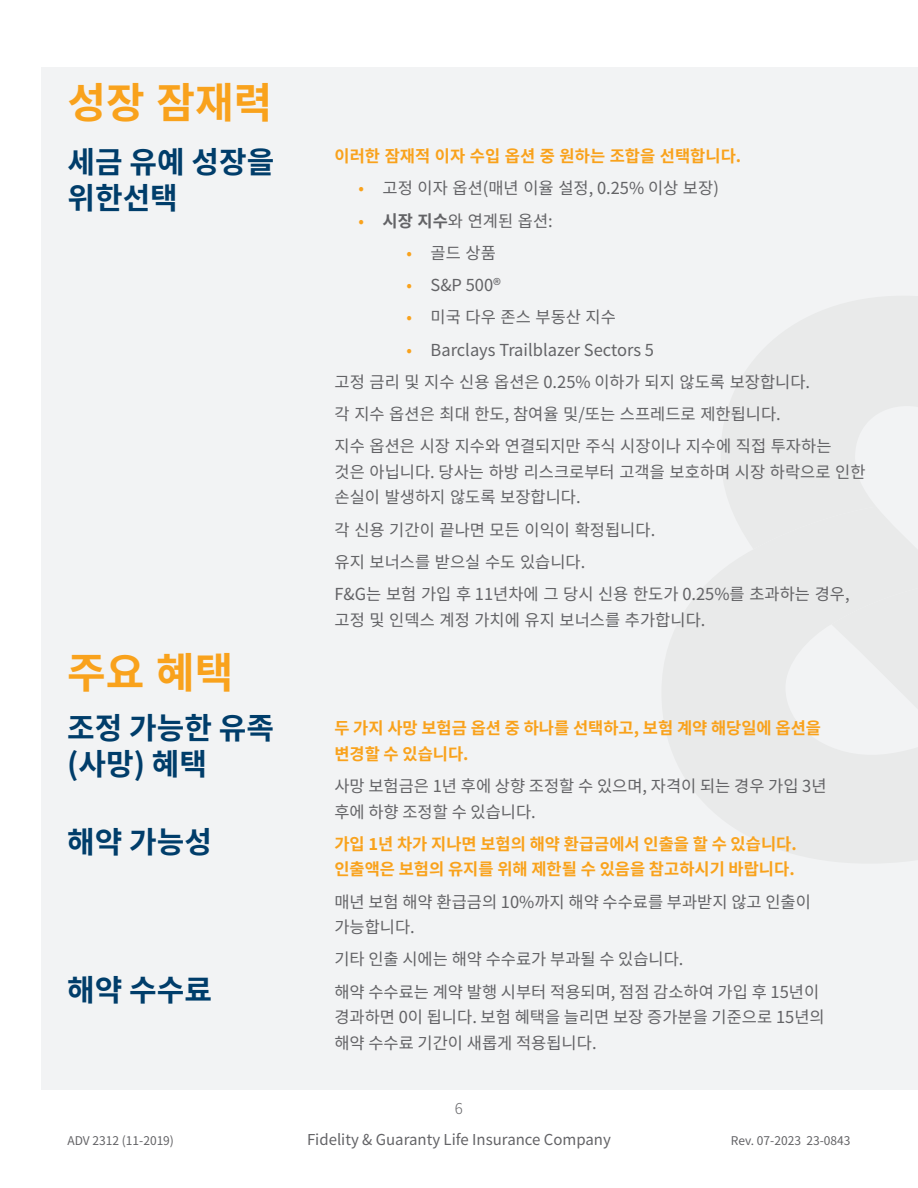
<style>
.page{position:relative;width:918px;height:1188px;background:#fff}
.page>*{position:absolute;margin:0;border:0;box-sizing:border-box;transform-origin:0 0}
.t1{font:700 42px "Noto Sans CJ Kkr";color:#f9a21c}
.t2{font:700 30px/36px "Noto Sans CJ Kkr";color:#003d6a}
.t3{font:16.5px/32.2px "Noto Sans CJ Kkr";color:#636366}
.t4{font:700 16.5px/25.5px "Noto Sans CJ Kkr";color:#f9a21c}
.t5{font:15px "Noto Sans CJ Kkr";color:#636366}
.t6{font:300 15px "Noto Sans CJ Kkr";color:#636366}
.t7{font:12px "Noto Sans CJ Kkr";color:#636366}
.s1{color:#f9a21c}
.s2{font-weight:700}
</style>
<div class="page">
<div style="left:41px;top:68px;width:877px;height:1022px;background:#f2f3f4"></div>
<h1 class="t1" style="left:68px;top:79px;width:206px">성장 잠재력</h1>
<h2 class="t2" style="left:68px;top:145px;width:208px">세금 유예 성장을 위한선택</h2>
<h1 class="t1" style="left:67px;top:649px;width:168px">주요 혜택</h1>
<h2 class="t2" style="left:67px;top:711px;width:208px">조정 가능한 유족 (사망) 혜택</h2>
<h2 class="t2" style="left:67px;top:824px;width:146px">해약 가능성</h2>
<h2 class="t2" style="left:67px;top:972px;width:146px">해약 수수료</h2>
<p class="t4" style="left:335px;top:144px;width:408px">이러한 잠재적 이자 수입 옵션 중 원하는 조합을 선택합니다.</p>
<p class="t3" style="left:359px;top:173px;width:362px"><span class="s1">•</span> 고정 이자 옵션(매년 이율 설정, 0.25% 이상 보장)</p>
<p class="t3" style="left:359px;top:205px;width:196px"><span class="s1">•</span> <span class="s2">시장 지수</span>와 연계된 옵션:</p>
<p class="t3" style="left:407px;top:237px;width:91px"><span class="s1">•</span> 골드 상품</p>
<p class="t3" style="left:407px;top:269px;width:96px"><span class="s1">•</span> S&amp;P 500®</p>
<p class="t3" style="left:407px;top:302px;width:211px"><span class="s1">•</span> 미국 다우 존스 부동산 지수</p>
<p class="t3" style="left:335px;top:334px;width:498px;text-indent:72px"><span class="s1">•</span> Barclays Trailblazer Sectors 5<br>고정 금리 및 지수 신용 옵션은 0.25% 이하가 되지 않도록 보장합니다.<br>각 지수 옵션은 최대 한도, 참여율 및/또는 스프레드로 제한됩니다.<br>지수 옵션은 시장 지수와 연결되지만 주식 시장이나 지수에 직접 투자하는</p>
<p class="t3" style="left:335px;top:460px;width:533px;line-height:25.5px">것은 아닙니다. 당사는 하방 리스크로부터 고객을 보호하며 시장 하락으로 인한 손실이 발생하지 않도록 보장합니다.</p>
<p class="t3" style="left:335px;top:514px;width:517px">각 신용 기간이 끝나면 모든 이익이 확정됩니다.<br>유지 보너스를 받으실 수도 있습니다.<br>F&amp;G는 보험 가입 후 11년차에 그 당시 신용 한도가 0.25%를 초과하는 경우,</p>
<p class="t3" style="left:335px;top:604px;width:372px">고정 및 인덱스 계정 가치에 유지 보너스를 추가합니다.</p>
<p class="t4" style="left:334px;top:716px;width:488px">두 가지 사망 보험금 옵션 중 하나를 선택하고, 보험 계약 해당일에 옵션을 변경할 수 있습니다.</p>
<p class="t3" style="left:334px;top:774px;width:494px;line-height:25.5px">사망 보험금은 1년 후에 상향 조정할 수 있으며, 자격이 되는 경우 가입 3년 후에 하향 조정할 수 있습니다.</p>
<p class="t4" style="left:334px;top:831px;width:464px">가입 1년 차가 지나면 보험의 해약 환급금에서 인출을 할 수 있습니다. 인출액은 보험의 유지를 위해 제한될 수 있음을 참고하시기 바랍니다.</p>
<p class="t3" style="left:334px;top:889px;width:478px;line-height:25.5px">매년 보험 해약 환급금의 10%까지 해약 수수료를 부과받지 않고 인출이 가능합니다.</p>
<p class="t3" style="left:334px;top:944px;width:486px">기타 인출 시에는 해약 수수료가 부과될 수 있습니다.<br>해약 수수료는 계약 발행 시부터 적용되며, 점점 감소하여 가입 후 15년이</p>
<p class="t3" style="left:334px;top:1005px;width:492px;line-height:25.5px">경과하면 0이 됩니다. 보험 혜택을 늘리면 보장 증가분을 기준으로 15년의 해약 수수료 기간이 새롭게 적용됩니다.</p>
<p class="t6" style="left:455px;top:1100px;width:10px">6</p>
<p class="t7" style="left:68px;top:1134px;width:108px">ADV 2312 (11-2019)</p>
<p class="t5" style="left:307px;top:1131px;width:305px">Fidelity &amp; Guaranty Life Insurance Company</p>
<p class="t7" style="left:731px;top:1134px;width:121px">Rev. 07-2023 23-0843</p>
</div>
